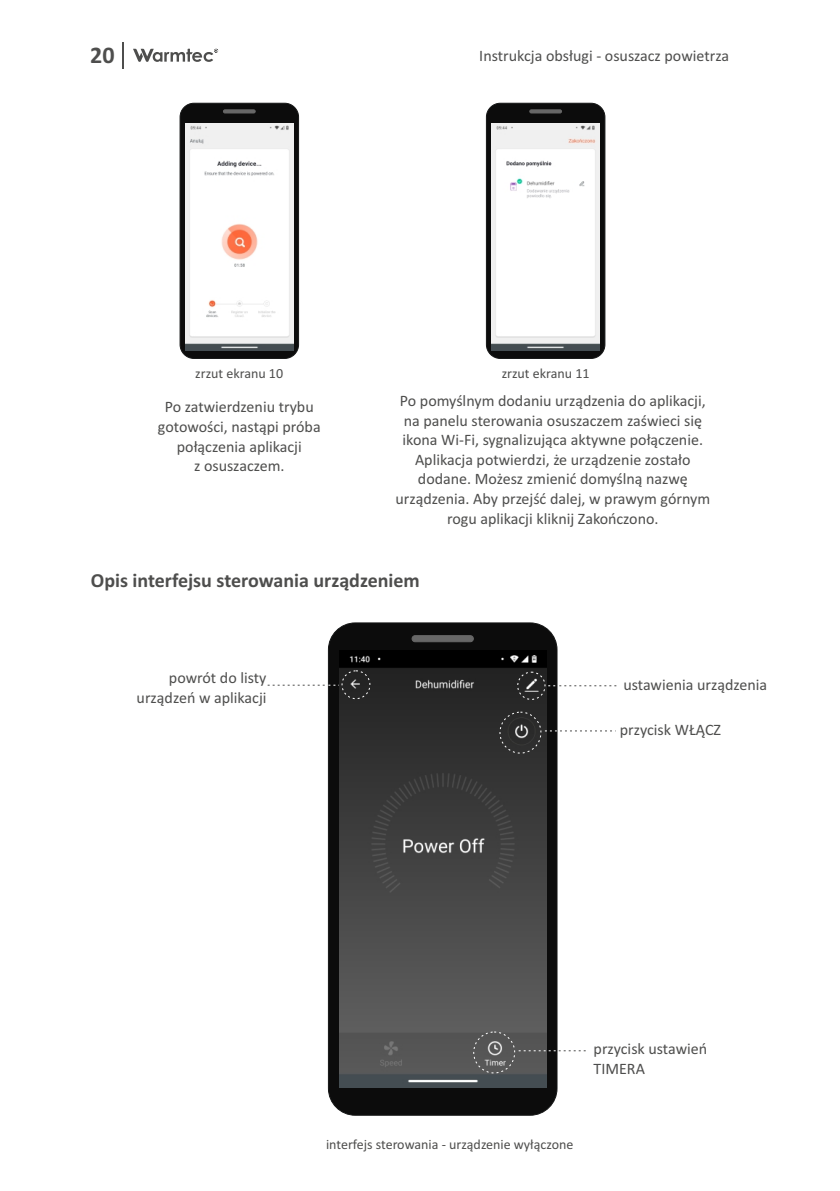
<style>
.page{position:relative;width:840px;height:1191px;background:#fff}
.page>*{position:absolute;margin:0;border:0;box-sizing:border-box;transform-origin:0 0}
.t1{font:700 24px "Calibri";color:#4e4e4d}
.t2{font:700 20px "Calibri";color:#4e4e4d}
.t3{font:16px/19.6px "Calibri";color:#4e4e4d;text-align:center}
.t4{font:14px "Calibri";color:#4e4e4d}
</style>
<div class="page">
<div style="left:179px;top:103px;width:120px;height:256px;background:#0c0c0c;border:1px solid #151616;border-radius:14px"></div>
<svg style="left:223px;top:109px;width:32px;height:4px"></svg>
<img style="left:185px;top:124px;width:108px;height:226px">
<div style="left:485px;top:103px;width:120px;height:256px;background:#0c0c0c;border:1px solid #151616;border-radius:14px"></div>
<svg style="left:529px;top:109px;width:32px;height:4px"></svg>
<img style="left:491px;top:124px;width:108px;height:226px">
<div style="left:328px;top:622px;width:229px;height:493px;background:#0c0c0c;border:1px solid #151616;border-radius:27px"></div>
<img style="left:339px;top:650px;width:207px;height:437px">
<div style="left:411px;top:635px;width:62px;height:7px;background:#676767;border:1px solid #676767;border-radius:3px"></div>
<div style="left:499px;top:711px;width:42px;height:42px;border:1px dashed #fff;border-radius:50%"></div>
<div style="left:517px;top:671px;width:28px;height:29px;border:1px dashed #fff;border-radius:50%"></div>
<div style="left:341px;top:670px;width:29px;height:29px;border:1px dashed #fff;border-radius:50%"></div>
<div style="left:473px;top:1031px;width:42px;height:42px;border:1px dashed #fff;border-radius:50%"></div>
<svg style="left:544px;top:730px;width:68px;height:1px"></svg>
<svg style="left:267px;top:684px;width:72px;height:1px"></svg>
<svg style="left:548px;top:685px;width:68px;height:1px"></svg>
<svg style="left:518px;top:1050px;width:68px;height:1px"></svg>
<svg style="left:123px;top:42px;width:1px;height:27px"></svg>
<svg style="left:133px;top:48px;width:85px;height:14px"></svg>
<h1 class="t1" style="left:90px;top:45px;width:26px">20</h1>
<p class="t3" style="left:479px;top:48px;width:251px">Instrukcja obsługi - osuszacz powietrza</p>
<p class="t4" style="left:195px;top:367px;width:89px">zrzut ekranu 10</p>
<p class="t4" style="left:501px;top:367px;width:89px">zrzut ekranu 11</p>
<p class="t3" style="left:158px;top:398px;width:164px">Po zatwierdzeniu trybu gotowości, nastąpi próba połączenia aplikacji<br>z osuszaczem.</p>
<p class="t3" style="left:395px;top:392px;width:316px">Po pomyślnym dodaniu urządzenia do aplikacji, na panelu sterowania osuszaczem zaświeci się ikona Wi-Fi, sygnalizująca aktywne połączenie.<br>Aplikacja potwierdzi, że urządzenie zostało dodane. Możesz zmienić domyślną nazwę urządzenia. Aby przejść dalej, w prawym górnym rogu aplikacji kliknij Zakończono.</p>
<p class="t2" style="left:91px;top:572px;width:330px">Opis interfejsu sterowania urządzeniem</p>
<p class="t3" style="left:136px;top:669px;width:131px;text-align:right">powrót do listy urządzeń w aplikacji</p>
<p class="t3" style="left:623px;top:676px;width:145px">ustawienia urządzenia</p>
<p class="t3" style="left:619px;top:721px;width:103px">przycisk WŁĄCZ</p>
<p class="t3" style="left:593px;top:1040px;width:115px;text-align:left">przycisk ustawień<br>TIMERA</p>
<p class="t4" style="left:326px;top:1138px;width:249px">interfejs sterowania - urządzenie wyłączone</p>
</div>
